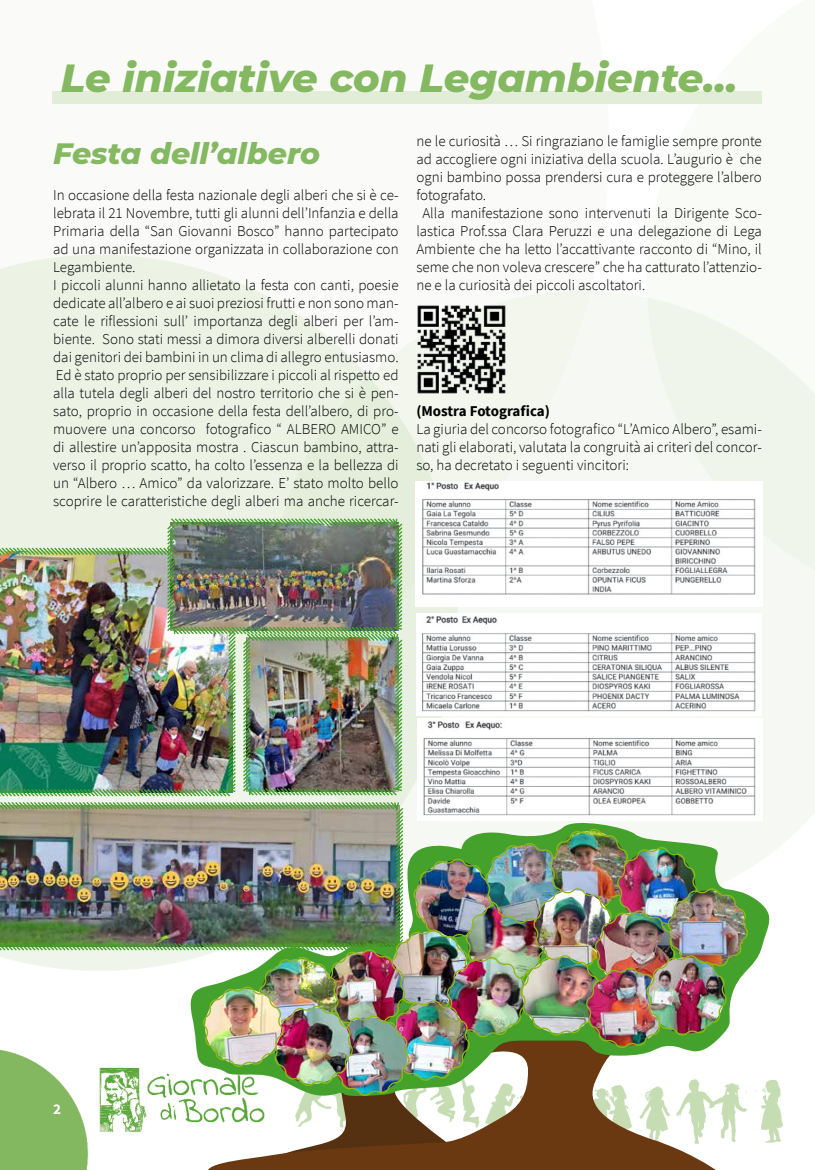
<style>
.page{position:relative;width:815px;height:1170px;background:#fff}
.page>*{position:absolute;margin:0;border:0;box-sizing:border-box;transform-origin:0 0}
.t1{font:italic 800 40px "Montserrat";color:#84b861}
.t2{font:italic 800 30px "Montserrat";color:#84b861}
.t3{font:300 15px/18px "Source Sans Pro";color:#000}
.t4{font:700 15px "Source Sans Pro";letter-spacing:-.01em;color:#000}
.t5{font:700 15px "Source Sans Pro";color:#fff}
</style>
<div class="page">
<img style="left:0;top:103px;width:815px;height:1066px">
<div style="left:52px;top:91px;width:710px;height:12px;background:#e2edd7"></div>
<svg style="left:185px;top:817px;width:593px;height:280px"></svg>
<img style="left:410px;top:298px;width:103px;height:103px">
<img style="left:415px;top:481px;width:348px;height:125px">
<img style="left:416px;top:614px;width:346px;height:101px">
<img style="left:417px;top:718px;width:346px;height:102px">
<img style="left:0;top:546px;width:166px;height:251px">
<img style="left:0;top:800px;width:405px;height:151px">
<img style="left:166px;top:517px;width:238px;height:280px">
<img style="left:196px;top:828px;width:552px;height:341px">
<h1 class="t1" style="left:61px;top:48px;width:678px">Le iniziative con Legambiente...</h1>
<h2 class="t2" style="left:53px;top:131px;width:268px">Festa dell’albero</h2>
<p class="t3" style="left:53px;top:186px;width:347px">In occasione della festa nazionale degli alberi che si è ce&shy;lebrata il 21 Novembre, tutti gli alunni dell’Infanzia e della Primaria della “San Giovanni Bosco” hanno partecipato ad una manifestazione organizzata in collaborazione con Legambiente.<br>I piccoli alunni hanno allietato la festa con canti, poesie dedicate all’albero e ai suoi preziosi frutti e non sono man&shy;cate le riflessioni sull’ importanza degli alberi per l’am&shy;biente. Sono stati messi a dimora diversi alberelli donati dai genitori dei bambini in un clima di allegro entusiasmo.<br>Ed è stato proprio per sensibilizzare i piccoli al rispetto ed alla tutela degli alberi del nostro territorio che si è pen&shy;sato, proprio in occasione della festa dell’albero, di pro&shy;muovere una concorso fotografico “ ALBERO AMICO” e di allestire un’apposita mostra . Ciascun bambino, attra&shy;verso il proprio scatto, ha colto l’essenza e la bellezza di un “Albero … Amico” da valorizzare. E’ stato molto bello scoprire le caratteristiche degli alberi ma anche ricercar-</p>
<p class="t3" style="left:416px;top:132px;width:347px">ne le curiosità … Si ringraziano le famiglie sempre pronte</p>
<p class="t3" style="left:416px;top:150px;width:347px">ad accogliere ogni iniziativa della scuola. L’augurio è che</p>
<p class="t3" style="left:416px;top:168px;width:347px">ogni bambino possa prendersi cura e proteggere l’albero</p>
<p class="t3" style="left:416px;top:186px;width:71px">fotografato.</p>
<p class="t3" style="left:422px;top:204px;width:341px">Alla manifestazione sono intervenuti la Dirigente Sco-</p>
<p class="t3" style="left:416px;top:222px;width:347px">lastica Prof.ssa Clara Peruzzi e una delegazione di Lega</p>
<p class="t3" style="left:416px;top:240px;width:347px">Ambiente che ha letto l’accattivante racconto di “Mino, il</p>
<p class="t3" style="left:416px;top:258px;width:347px">seme che non voleva crescere” che ha catturato l’attenzio-</p>
<p class="t3" style="left:416px;top:276px;width:230px">ne e la curiosità dei piccoli ascoltatori.</p>
<p class="t4" style="left:416px;top:401px;width:135px">(Mostra Fotografica)</p>
<p class="t3" style="left:416px;top:420px;width:347px;text-align:justify">La giuria del concorso fotografico “L’Amico Albero”, esami&shy;nati gli elaborati, valutata la congruità ai criteri del concor&shy;so, ha decretato i seguenti vincitori:</p>
<p class="t5" style="left:53px;top:1098px;width:9px">2</p>
</div>
